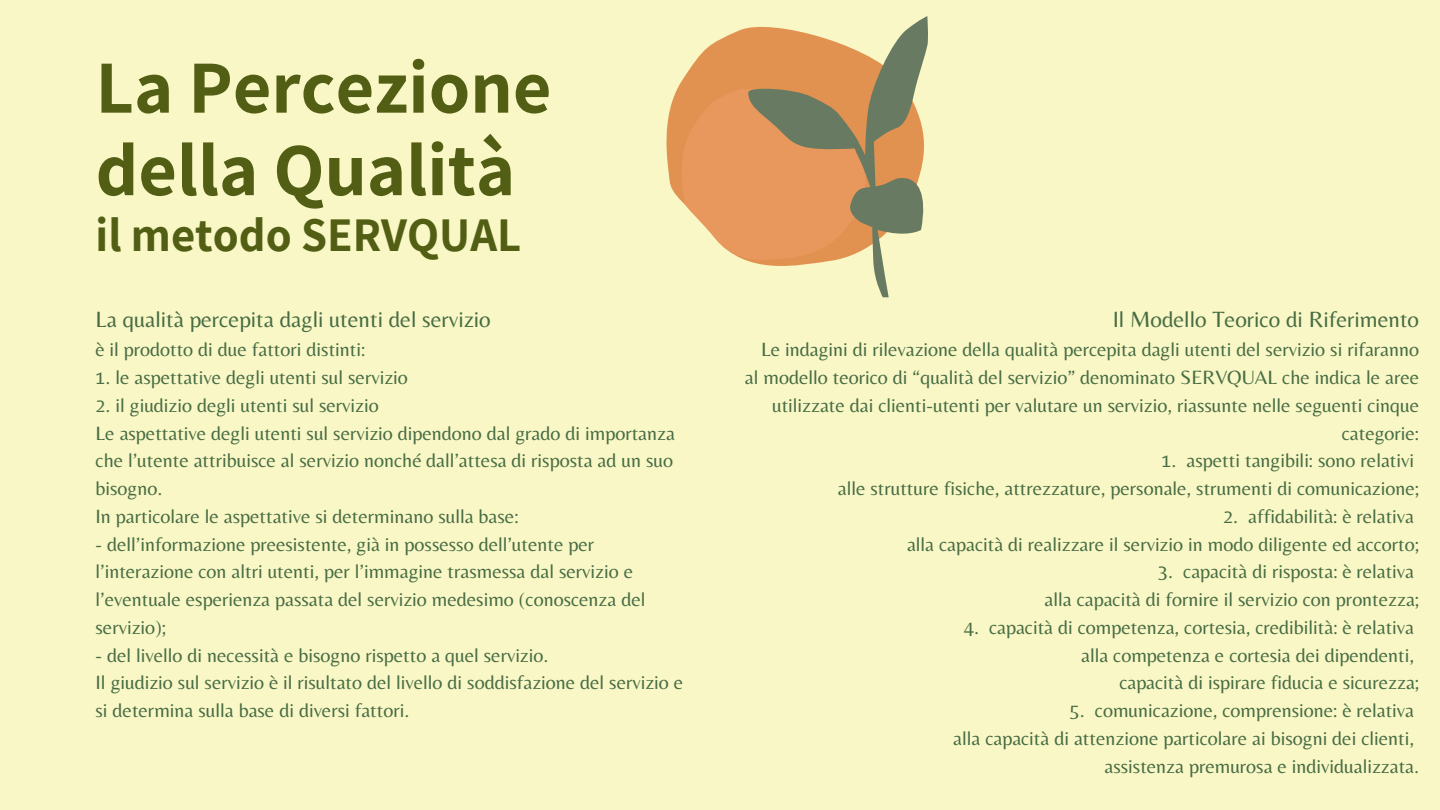
<style>
.page{position:relative;width:1440px;height:810px;background:#f9f7c5}
.page>*{position:absolute;margin:0;border:0;box-sizing:border-box;transform-origin:0 0}
.t1{font:700 75px/82.5px "Assistant";color:#515e14}
.t2{font:700 47px "Assistant";color:#515e14}
.t3{font:23px "Belleza";color:#476c44}
.t4{font:20px/27.8px "Belleza";color:#476c44}
</style>
<div class="page">
<svg style="left:666px;top:28px;width:82px;height:168px;fill:#e19251"></svg>
<svg style="left:677px;top:81px;width:71px;height:180px"></svg>
<svg style="left:748px;top:16px;width:180px;height:281px"></svg>
<p class="t1" style="left:96px;top:44px;width:457px">La Percezione della Qualità</p>
<p class="t2" style="left:96px;top:203px;width:427px">il metodo SERVQUAL</p>
<p class="t3" style="left:96px;top:306px;width:397px">La qualità percepita dagli utenti del servizio</p>
<h1 class="t4" style="left:96px;top:336px;width:271px">è il prodotto di due fattori distinti:</h1>
<p class="t4" style="left:96px;top:363px;width:314px">1. le aspettative degli utenti sul servizio</p>
<p class="t4" style="left:96px;top:391px;width:285px">2. il giudizio degli utenti sul servizio</p>
<p class="t4" style="left:96px;top:419px;width:581px;text-align:justify">Le aspettative degli utenti sul servizio dipendono dal grado di importanza che l’utente attribuisce al servizio nonché dall’attesa di risposta ad un suo bisogno.</p>
<p class="t4" style="left:96px;top:502px;width:424px">In particolare le aspettative si determinano sulla base:</p>
<p class="t4" style="left:96px;top:530px;width:551px">- dell’informazione preesistente, già in possesso dell’utente per l’interazione con altri utenti, per l’immagine trasmessa dal servizio e l’eventuale esperienza passata del servizio medesimo (conoscenza del servizio);</p>
<p class="t4" style="left:96px;top:641px;width:454px">- del livello di necessità e bisogno rispetto a quel servizio.</p>
<p class="t4" style="left:96px;top:669px;width:589px">Il giudizio sul servizio è il risultato del livello di soddisfazione del servizio e si determina sulla base di diversi fattori.</p>
<p class="t3" style="left:1113px;top:306px;width:308px">Il Modello Teorico di Riferimento</p>
<p class="t4" style="left:745px;top:336px;width:676px;text-align:right">Le indagini di rilevazione della qualità percepita dagli utenti del servizio si rifaranno al modello teorico di “qualità del servizio” denominato SERVQUAL che indica le aree utilizzate dai clienti-utenti per valutare un servizio, riassunte nelle seguenti cinque categorie:</p>
<p class="t4" style="left:1162px;top:447px;width:254px">1. aspetti tangibili: sono relativi</p>
<p class="t4" style="left:838px;top:474px;width:583px">alle strutture fisiche, attrezzature, personale, strumenti di comunicazione;</p>
<p class="t4" style="left:1223px;top:502px;width:192px">2. affidabilità: è relativa</p>
<p class="t4" style="left:907px;top:530px;width:514px">alla capacità di realizzare il servizio in modo diligente ed accorto;</p>
<p class="t4" style="left:1158px;top:558px;width:257px">3. capacità di risposta: è relativa</p>
<p class="t4" style="left:1045px;top:585px;width:376px">alla capacità di fornire il servizio con prontezza;</p>
<p class="t4" style="left:964px;top:613px;width:452px">4. capacità di competenza, cortesia, credibilità: è relativa</p>
<p class="t4" style="left:1081px;top:641px;width:334px">alla competenza e cortesia dei dipendenti,</p>
<p class="t4" style="left:1119px;top:669px;width:301px">capacità di ispirare fiducia e sicurezza;</p>
<p class="t4" style="left:1070px;top:696px;width:346px">5. comunicazione, comprensione: è relativa</p>
<p class="t4" style="left:953px;top:724px;width:462px">alla capacità di attenzione particolare ai bisogni dei clienti,</p>
<p class="t4" style="left:1105px;top:752px;width:316px">assistenza premurosa e individualizzata.</p>
</div>
